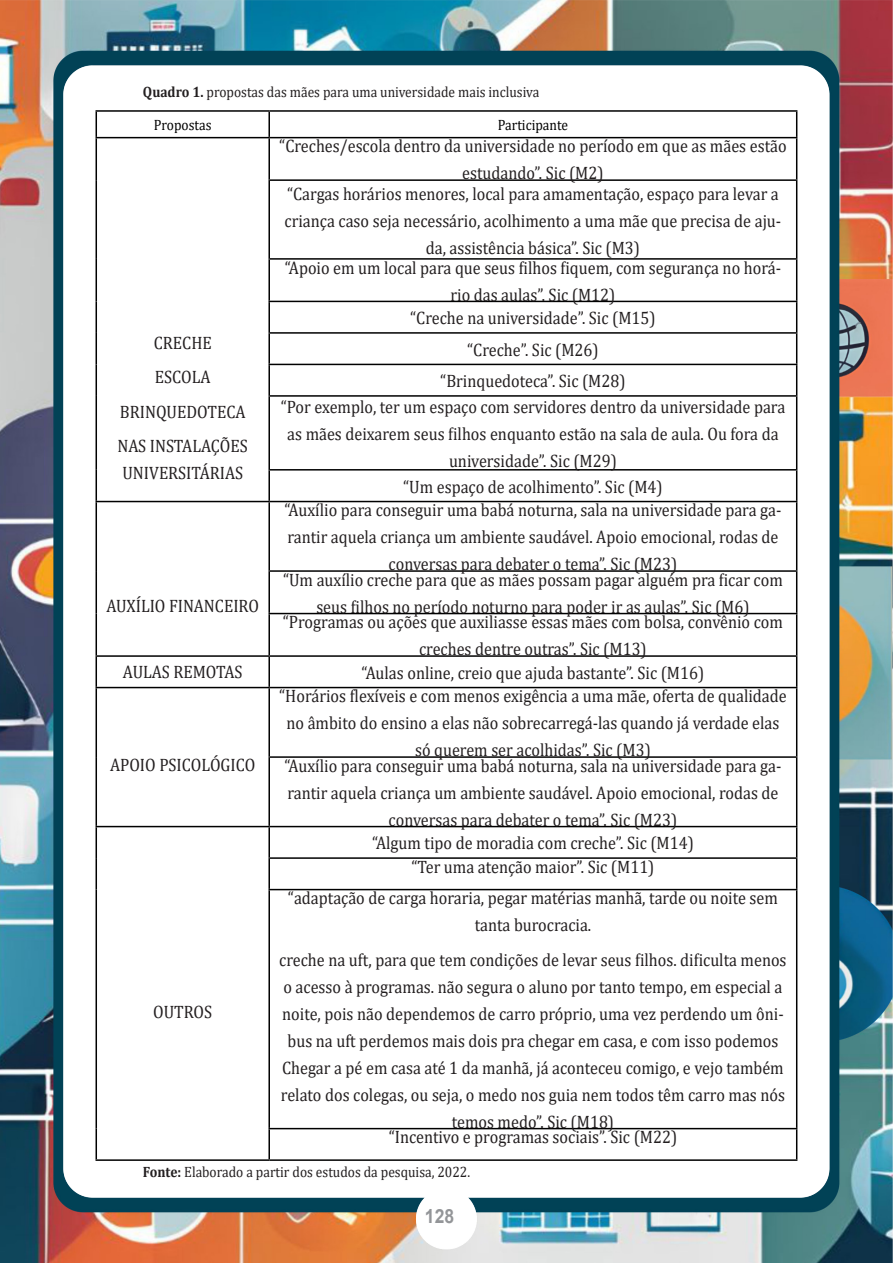
<style>
.page{position:relative;width:893px;height:1263px;background:#fff}
.page>*{position:absolute;margin:0;border:0;box-sizing:border-box;transform-origin:0 0}
.t1{font:700 19.5px "Arial";color:#939598;scale:.9 1}
.texto_01{font:18px/27px "Cambria";color:#231f20;text-align:center;scale:.9 1}
.texto_01-2{font:15px "Cambria";color:#231f20;scale:.9 1}
.texto_01-3{font:15px "Cambria";color:#000;scale:.9 1}
.s1{font-weight:700}
</style>
<div class="page">
<img style="left:0;top:0;width:893px;height:1263px">
<hr style="left:96px;top:110px;width:173px;height:2px;background:#000">
<hr style="left:269px;top:110px;width:528px;height:2px;background:#000">
<hr style="left:96px;top:137px;width:173px;height:1px;background:#000">
<hr style="left:269px;top:137px;width:528px;height:1px;background:#000">
<hr style="left:268px;top:179px;width:529px;height:2px;background:#000">
<hr style="left:268px;top:258px;width:529px;height:2px;background:#000">
<hr style="left:268px;top:301px;width:529px;height:1px;background:#000">
<hr style="left:268px;top:332px;width:529px;height:2px;background:#000">
<hr style="left:268px;top:364px;width:529px;height:1px;background:#000">
<hr style="left:268px;top:395px;width:529px;height:2px;background:#000">
<hr style="left:268px;top:469px;width:529px;height:2px;background:#000">
<hr style="left:96px;top:501px;width:173px;height:1px;background:#000">
<hr style="left:269px;top:501px;width:528px;height:1px;background:#000">
<hr style="left:268px;top:570px;width:529px;height:2px;background:#000">
<hr style="left:268px;top:613px;width:529px;height:1px;background:#000">
<hr style="left:96px;top:655px;width:173px;height:2px;background:#000">
<hr style="left:269px;top:655px;width:528px;height:2px;background:#000">
<hr style="left:96px;top:687px;width:173px;height:1px;background:#000">
<hr style="left:269px;top:687px;width:528px;height:1px;background:#000">
<hr style="left:268px;top:756px;width:529px;height:2px;background:#000">
<hr style="left:96px;top:826px;width:173px;height:1px;background:#000">
<hr style="left:269px;top:826px;width:528px;height:1px;background:#000">
<hr style="left:268px;top:857px;width:529px;height:2px;background:#000">
<hr style="left:268px;top:889px;width:529px;height:1px;background:#000">
<hr style="left:268px;top:1128px;width:529px;height:1px;background:#000">
<hr style="left:96px;top:1159px;width:173px;height:2px;background:#000">
<hr style="left:269px;top:1159px;width:528px;height:2px;background:#000">
<svg style="left:96px;top:112px;width:1px;height:25px"></svg>
<hr style="left:96px;top:138px;width:1px;height:42px;background:#000">
<hr style="left:96px;top:180px;width:1px;height:79px;background:#000">
<hr style="left:96px;top:259px;width:1px;height:42px;background:#000">
<hr style="left:96px;top:301px;width:1px;height:32px;background:#000">
<hr style="left:96px;top:333px;width:1px;height:31px;background:#000">
<hr style="left:96px;top:364px;width:1px;height:32px;background:#000">
<hr style="left:96px;top:396px;width:1px;height:74px;background:#000">
<hr style="left:96px;top:470px;width:1px;height:31px;background:#000">
<hr style="left:96px;top:502px;width:1px;height:69px;background:#000">
<hr style="left:96px;top:571px;width:1px;height:42px;background:#000">
<hr style="left:96px;top:613px;width:1px;height:42px;background:#000">
<hr style="left:96px;top:657px;width:1px;height:30px;background:#000">
<hr style="left:96px;top:688px;width:1px;height:69px;background:#000">
<hr style="left:96px;top:757px;width:1px;height:69px;background:#000">
<hr style="left:96px;top:827px;width:1px;height:31px;background:#000">
<hr style="left:96px;top:858px;width:1px;height:31px;background:#000">
<hr style="left:96px;top:889px;width:1px;height:239px;background:#000">
<hr style="left:96px;top:1128px;width:1px;height:31px;background:#000">
<hr style="left:268px;top:112px;width:2px;height:25px;background:#000">
<svg style="left:796px;top:112px;width:1px;height:25px"></svg>
<hr style="left:268px;top:138px;width:2px;height:41px;background:#000">
<hr style="left:796px;top:138px;width:1px;height:41px;background:#000">
<hr style="left:268px;top:181px;width:2px;height:77px;background:#000">
<hr style="left:796px;top:181px;width:1px;height:77px;background:#000">
<hr style="left:268px;top:260px;width:2px;height:41px;background:#000">
<hr style="left:796px;top:260px;width:1px;height:41px;background:#000">
<hr style="left:268px;top:302px;width:2px;height:30px;background:#000">
<hr style="left:796px;top:302px;width:1px;height:30px;background:#000">
<hr style="left:268px;top:334px;width:2px;height:30px;background:#000">
<hr style="left:796px;top:334px;width:1px;height:30px;background:#000">
<hr style="left:268px;top:365px;width:2px;height:30px;background:#000">
<hr style="left:796px;top:365px;width:1px;height:30px;background:#000">
<hr style="left:268px;top:397px;width:2px;height:72px;background:#000">
<hr style="left:796px;top:397px;width:1px;height:72px;background:#000">
<hr style="left:268px;top:471px;width:2px;height:30px;background:#000">
<hr style="left:796px;top:471px;width:1px;height:30px;background:#000">
<hr style="left:268px;top:502px;width:2px;height:68px;background:#000">
<hr style="left:796px;top:502px;width:1px;height:68px;background:#000">
<hr style="left:268px;top:572px;width:2px;height:41px;background:#000">
<hr style="left:796px;top:572px;width:1px;height:41px;background:#000">
<hr style="left:268px;top:614px;width:2px;height:41px;background:#000">
<hr style="left:796px;top:614px;width:1px;height:41px;background:#000">
<hr style="left:268px;top:657px;width:2px;height:30px;background:#000">
<hr style="left:796px;top:657px;width:1px;height:30px;background:#000">
<hr style="left:268px;top:688px;width:2px;height:68px;background:#000">
<hr style="left:796px;top:688px;width:1px;height:68px;background:#000">
<hr style="left:268px;top:758px;width:2px;height:68px;background:#000">
<hr style="left:796px;top:758px;width:1px;height:68px;background:#000">
<hr style="left:268px;top:827px;width:2px;height:30px;background:#000">
<hr style="left:796px;top:827px;width:1px;height:30px;background:#000">
<hr style="left:268px;top:859px;width:2px;height:30px;background:#000">
<hr style="left:796px;top:859px;width:1px;height:30px;background:#000">
<hr style="left:268px;top:890px;width:2px;height:238px;background:#000">
<hr style="left:796px;top:890px;width:1px;height:238px;background:#000">
<hr style="left:268px;top:1129px;width:2px;height:30px;background:#000">
<hr style="left:796px;top:1129px;width:1px;height:30px;background:#000">
<p class="texto_01-2" style="left:143px;top:83px;width:442px"><span class="s1">Quadro 1.</span> propostas das mães para uma universidade mais inclusiva</p>
<p class="texto_01-3" style="left:154px;top:116px;width:66px">Propostas</p>
<p class="texto_01-3" style="left:498px;top:116px;width:80px">Participante</p>
<p class="texto_01" style="left:154px;top:329px;width:66px">CRECHE</p>
<p class="texto_01" style="left:155px;top:364px;width:63px">ESCOLA</p>
<p class="texto_01" style="left:120px;top:398px;width:141px">BRINQUEDOTECA</p>
<p class="texto_01" style="left:118px;top:433px;width:146px;text-align:left">NAS INSTALAÇÕES<br>UNIVERSITÁRIAS</p>
<p class="texto_01" style="left:107px;top:592px;width:171px">AUXÍLIO FINANCEIRO</p>
<p class="texto_01" style="left:279px;top:133px;width:565px">“Creches/escola dentro da universidade no período em que as mães estão estudando”. Sic (M2)</p>
<p class="texto_01" style="left:285px;top:180px;width:553px">“Cargas horários menores, local para amamentação, espaço para levar a criança caso seja necessário, acolhimento a uma mãe que precisa de aju&shy;da, assistência básica”. Sic (M3)</p>
<p class="texto_01" style="left:285px;top:254px;width:553px">“Apoio em um local para que seus filhos fiquem, com segurança no horá&shy;rio das aulas”. Sic (M12)</p>
<p class="texto_01" style="left:410px;top:304px;width:274px">“Creche na universidade”. Sic (M15)</p>
<p class="texto_01" style="left:467px;top:336px;width:148px">“Creche”. Sic (M26)</p>
<p class="texto_01" style="left:440px;top:367px;width:207px">“Brinquedoteca”. Sic (M28)</p>
<p class="texto_01" style="left:281px;top:393px;width:562px">“Por exemplo, ter um espaço com servidores dentro da universidade para as mães deixarem seus filhos enquanto estão na sala de aula. Ou fora da universidade”. Sic (M29)</p>
<p class="texto_01" style="left:403px;top:473px;width:290px">“Um espaço de acolhimento”. Sic (M4)</p>
<p class="texto_01" style="left:285px;top:497px;width:554px">“Auxílio para conseguir uma babá noturna, sala na universidade para ga&shy;rantir aquela criança um ambiente saudável. Apoio emocional, rodas de conversas para debater o tema”. Sic (M23)</p>
<p class="texto_01" style="left:283px;top:566px;width:557px">“Um auxílio creche para que as mães possam pagar alguém pra ficar com seus filhos no período noturno para poder ir as aulas”. Sic (M6)</p>
<p class="texto_01" style="left:283px;top:609px;width:557px">“Programas ou ações que auxiliasse essas mães com bolsa, convênio com creches dentre outras”. Sic (M13)</p>
<p class="texto_01" style="left:123px;top:658px;width:134px">AULAS REMOTAS</p>
<p class="texto_01" style="left:362px;top:659px;width:382px">“Aulas online, creio que ajuda bastante”. Sic (M16)</p>
<p class="texto_01" style="left:110px;top:751px;width:163px">APOIO PSICOLÓGICO</p>
<p class="texto_01" style="left:279px;top:683px;width:565px">“Horários flexíveis e com menos exigência a uma mãe, oferta de qualidade no âmbito do ensino a elas não sobrecarregá-las quando já verdade elas só querem ser acolhidas”. Sic (M3)</p>
<p class="texto_01" style="left:285px;top:752px;width:554px">“Auxílio para conseguir uma babá noturna, sala na universidade para ga&shy;rantir aquela criança um ambiente saudável. Apoio emocional, rodas de conversas para debater o tema”. Sic (M23)</p>
<p class="texto_01" style="left:372px;top:830px;width:359px">“Algum tipo de moradia com creche”. Sic (M14)</p>
<p class="texto_01" style="left:411px;top:853px;width:272px">“Ter uma atenção maior”. Sic (M11)</p>
<p class="texto_01" style="left:288px;top:885px;width:546px">“adaptação de carga horaria, pegar matérias manhã, tarde ou noite sem tanta burocracia.</p>
<p class="texto_01" style="left:279px;top:946px;width:565px">creche na uft, para que tem condições de levar seus filhos. dificulta menos o acesso à programas. não segura o aluno por tanto tempo, em especial a noite, pois não dependemos de carro próprio, uma vez perdendo um ôni&shy;bus na uft perdemos mais dois pra chegar em casa, e com isso podemos Chegar a pé em casa até 1 da manhã, já aconteceu comigo, e vejo também relato dos colegas, ou seja, o medo nos guia nem todos têm carro mas nós temos medo”. Sic (M18)</p>
<p class="texto_01" style="left:389px;top:1124px;width:322px">“Incentivo e programas sociais”. Sic (M22)</p>
<p class="texto_01-2" style="left:143px;top:1163px;width:365px"><span class="s1">Fonte:</span> Elaborado a partir dos estudos da pesquisa, 2022.</p>
<p class="texto_01" style="left:153px;top:998px;width:67px">OUTROS</p>
<p class="t1" style="left:425px;top:1202px;width:34px">128</p>
</div>
